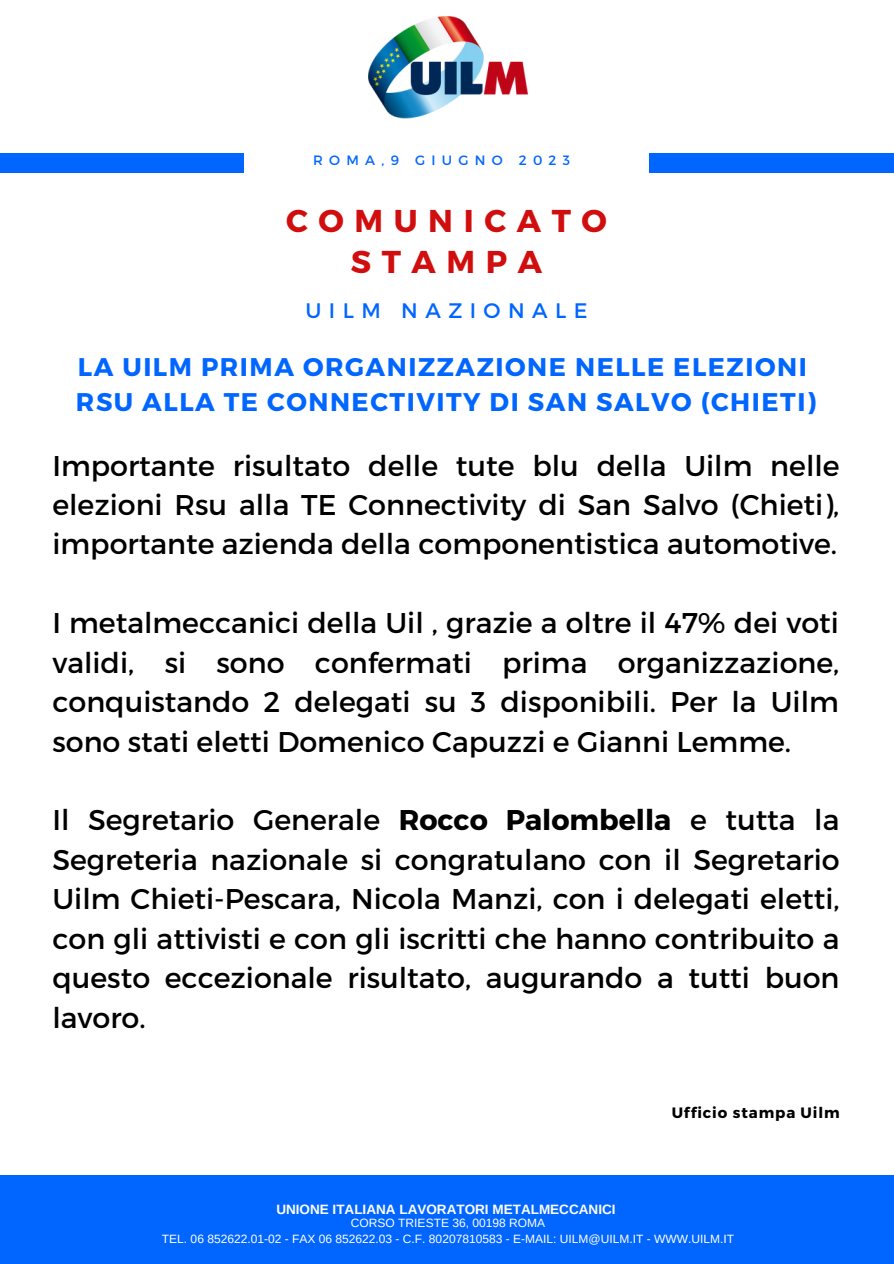
<style>
.page{position:relative;width:894px;height:1264px;background:#fff}
.page>*{position:absolute;margin:0;border:0;box-sizing:border-box;transform-origin:0 0}
.t1{font:700 31.5px "Montserrat";letter-spacing:.335em;color:#d10e0e}
.t2{font:28.5px/39.5px "Montserrat";color:#000;text-align:justify}
.t3{font:700 25.5px "Montserrat";letter-spacing:.06em;color:#06f}
.t4{font:21px "Montserrat";letter-spacing:.355em;color:#06f}
.t5{font:700 15px "Montserrat";letter-spacing:.06em;color:#000}
.t6{font:700 13.5px "Arimo";color:#fff}
.t7{font:13.5px "Montserrat";letter-spacing:.465em;color:#06f}
.t8{font:12px "Arimo";color:#fff}
.s1{font-weight:700}
</style>
<div class="page">
<div style="left:0;top:154px;width:243px;height:19px;background:#06f"></div>
<div style="left:649px;top:153px;width:244px;height:19px;background:#06f"></div>
<img style="left:368px;top:16px;width:159px;height:103px">
<div style="left:0;top:1175px;width:893px;height:88px;background:#06f"></div>
<p class="t7" style="left:313px;top:152px;width:258px">ROMA,9 GIUGNO 2023</p>
<p class="t1" style="left:286px;top:200px;width:322px">COMUNICATO</p>
<p class="t1" style="left:351px;top:241px;width:193px">STAMPA</p>
<p class="t4" style="left:305px;top:297px;width:283px">UILM NAZIONALE</p>
<p class="t3" style="left:78px;top:350px;width:730px">LA UILM PRIMA ORGANIZZAZIONE NELLE ELEZIONI</p>
<p class="t3" style="left:76px;top:385px;width:741px">RSU ALLA TE CONNECTIVITY DI SAN SALVO (CHIETI)</p>
<p class="t2" style="left:52px;top:444px;width:788px">Importante risultato delle tute blu della Uilm nelle elezioni Rsu alla TE Connectivity di San Salvo (Chieti), importante azienda della componentistica automotive.</p>
<p class="t2" style="left:52px;top:602px;width:788px">I metalmeccanici della Uil , grazie a oltre il 47% dei voti validi, si sono confermati prima organizzazione, conquistando 2 delegati su 3 disponibili. Per la Uilm sono stati eletti Domenico Capuzzi e Gianni Lemme.</p>
<p class="t2" style="left:52px;top:799px;width:788px">Il Segretario Generale <span class="s1">Rocco Palombella</span> e tutta la Segreteria nazionale si congratulano con il Segretario Uilm Chieti-Pescara, Nicola Manzi, con i delegati eletti, con gli attivisti e con gli iscritti che hanno contribuito a questo eccezionale risultato, augurando a tutti buon lavoro.</p>
<p class="t5" style="left:671px;top:1102px;width:169px">Ufficio stampa Uilm</p>
<p class="t6" style="left:276px;top:1201px;width:340px">UNIONE ITALIANA LAVORATORI METALMECCANICI</p>
<p class="t8" style="left:351px;top:1215px;width:196px">CORSO TRIESTE 36, 00198 ROMA</p>
<p class="t8" style="left:162px;top:1231px;width:573px">TEL. 06 852622.01-02 - FAX 06 852622.03 - C.F. 80207810583 - E-MAIL: UILM@UILM.IT - WWW.UILM.IT</p>
</div>
